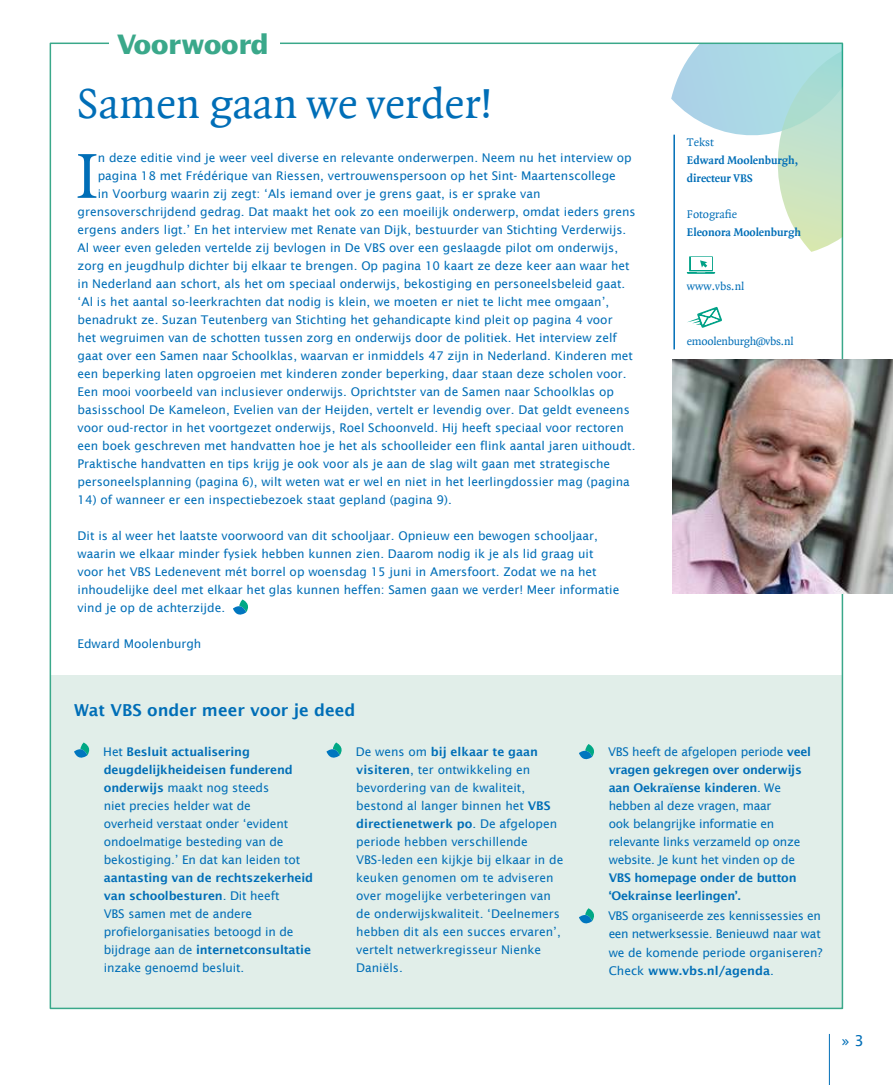
<style>
.page{position:relative;width:893px;height:1085px;background:#fff}
.page>*{position:absolute;margin:0;border:0;box-sizing:border-box;transform-origin:0 0}
.t1{font:68.1px "Quadraat";color:#006eb7}
.t2{font:45px "Quadraat";color:#006eb7}
.t3{font:700 27px "Lucida Sans";color:#3aa88a}
.t4{font:600 16.5px "Lucida Sans";color:#006eb7}
.t5{font:15px "Lucida Sans";color:#006eb7}
.t6{font:12px/18px "Lucida Sans";color:#006eb7}
.t7{font:12px/18px "Lucida Sans";letter-spacing:-.02em;color:#006eb7}
.t8{font:12px/18px "Lucida Sans";letter-spacing:-.03em;color:#006eb7}
.t9{font:700 12px/18px "Quadraat";color:#006eb7}
.t10{font:600 12px/18px "Lucida Sans";letter-spacing:-.02em;color:#006eb7}
.t11{font:12px "Quadraat";color:#006eb7}
.t12{font:12px "Quadraat";letter-spacing:-.02em;color:#006eb7}
.s1{font-weight:600}
</style>
<div class="page">
<hr style="left:829px;top:1033px;width:1px;height:51px;background:#006eb7">
<div style="left:50px;top:675px;width:792px;height:333px;background:#e1eee9"></div>
<svg style="left:671px;top:44px;width:172px;height:208px"></svg>
<svg style="left:233px;top:599px;width:15px;height:15px"></svg>
<svg style="left:74px;top:742px;width:15px;height:15px"></svg>
<svg style="left:326px;top:742px;width:16px;height:15px"></svg>
<svg style="left:579px;top:744px;width:15px;height:15px"></svg>
<svg style="left:579px;top:908px;width:15px;height:15px"></svg>
<hr style="left:673px;top:135px;width:2px;height:214px;background:#006eb7">
<svg style="left:687px;top:258px;width:28px;height:16px"></svg>
<svg style="left:687px;top:307px;width:35px;height:21px"></svg>
<img style="left:673px;top:359px;width:220px;height:234px">
<h3 class="t3" style="left:117px;top:28px;width:153px">Voorwoord</h3>
<h2 class="t2" style="left:77px;top:81px;width:417px">Samen gaan we verder!</h2>
<h1 class="t1" style="left:76px;top:141px;width:23px">I</h1>
<p class="t6" style="left:98px;top:148px;width:535px">n deze editie vind je weer veel diverse en relevante onderwerpen. Neem nu het interview op</p>
<p class="t6" style="left:98px;top:166px;width:520px">pagina 18 met Frédérique van Riessen, vertrouwenspersoon op het Sint- Maartenscollege</p>
<p class="t6" style="left:98px;top:184px;width:444px">in Voorburg waarin zij zegt: ‘Als iemand over je grens gaat, is er sprake van</p>
<p class="t6" style="left:78px;top:202px;width:560px">grensoverschrijdend gedrag. Dat maakt het ook zo een moeilijk onderwerp, omdat ieders grens</p>
<p class="t6" style="left:78px;top:220px;width:550px">ergens anders ligt.’ En het interview met Renate van Dijk, bestuurder van Stichting Verderwijs.</p>
<p class="t6" style="left:78px;top:238px;width:542px">Al weer even geleden vertelde zij bevlogen in De VBS over een geslaagde pilot om onderwijs,</p>
<p class="t6" style="left:78px;top:256px;width:554px">zorg en jeugdhulp dichter bij elkaar te brengen. Op pagina 10 kaart ze deze keer aan waar het</p>
<p class="t6" style="left:78px;top:274px;width:549px">in Nederland aan schort, als het om speciaal onderwijs, bekostiging en personeelsbeleid gaat.</p>
<p class="t6" style="left:78px;top:292px;width:533px">‘Al is het aantal so-leerkrachten dat nodig is klein, we moeten er niet te licht mee omgaan’,</p>
<p class="t6" style="left:78px;top:310px;width:536px">benadrukt ze. Suzan Teutenberg van Stichting het gehandicapte kind pleit op pagina 4 voor</p>
<p class="t6" style="left:78px;top:328px;width:541px">het wegruimen van de schotten tussen zorg en onderwijs door de politiek. Het interview zelf</p>
<p class="t6" style="left:78px;top:346px;width:557px">gaat over een Samen naar Schoolklas, waarvan er inmiddels 47 zijn in Nederland. Kinderen met</p>
<p class="t6" style="left:78px;top:364px;width:550px">een beperking laten opgroeien met kinderen zonder beperking, daar staan deze scholen voor.</p>
<p class="t6" style="left:78px;top:382px;width:538px">Een mooi voorbeeld van inclusiever onderwijs. Oprichtster van de Samen naar Schoolklas op</p>
<p class="t6" style="left:78px;top:400px;width:554px">basisschool De Kameleon, Evelien van der Heijden, vertelt er levendig over. Dat geldt eveneens</p>
<p class="t6" style="left:78px;top:418px;width:548px">voor oud-rector in het voortgezet onderwijs, Roel Schoonveld. Hij heeft speciaal voor rectoren</p>
<p class="t6" style="left:78px;top:436px;width:559px">een boek geschreven met handvatten hoe je het als schoolleider een flink aantal jaren uithoudt.</p>
<p class="t6" style="left:78px;top:454px;width:534px">Praktische handvatten en tips krijg je ook voor als je aan de slag wilt gaan met strategische</p>
<p class="t6" style="left:78px;top:472px;width:554px">personeelsplanning (pagina 6), wilt weten wat er wel en niet in het leerlingdossier mag (pagina</p>
<p class="t6" style="left:78px;top:490px;width:376px">14) of wanneer er een inspectiebezoek staat gepland (pagina 9).</p>
<p class="t6" style="left:78px;top:526px;width:543px">Dit is al weer het laatste voorwoord van dit schooljaar. Opnieuw een bewogen schooljaar, waarin we elkaar minder fysiek hebben kunnen zien. Daarom nodig ik je als lid graag uit voor het VBS Ledenevent mét borrel op woensdag 15 juni in Amersfoort. Zodat we na het inhoudelijke deel met elkaar het glas kunnen heffen: Samen gaan we verder! Meer informatie vind je op de achterzijde.</p>
<p class="t6" style="left:78px;top:634px;width:125px">Edward Moolenburgh</p>
<p class="t11" style="left:687px;top:136px;width:28px">Tekst</p>
<p class="t9" style="left:687px;top:152px;width:113px">Edward Moolenburgh, directeur VBS</p>
<p class="t11" style="left:687px;top:208px;width:51px">Fotografie</p>
<p class="t9" style="left:687px;top:224px;width:115px">Eleonora Moolenburgh</p>
<p class="t11" style="left:687px;top:280px;width:59px">www.vbs.nl</p>
<p class="t12" style="left:687px;top:334px;width:108px">emoolenburgh@vbs.nl</p>
<h3 class="t4" style="left:74px;top:700px;width:283px">Wat VBS onder meer voor je deed</h3>
<p class="t6" style="left:103px;top:742px;width:198px">Het <span class="s1">Besluit actualisering deugdelijkheideisen funderend onderwijs</span> maakt nog steeds<br>niet precies helder wat de overheid verstaat onder ‘evident ondoelmatige besteding van de bekostiging.’ En dat kan leiden tot</p>
<p class="t6" style="left:104px;top:868px;width:211px"><span class="s1">aantasting van de rechtszekerheid van schoolbesturen</span>. Dit heeft<br>VBS samen met de andere profielorganisaties betoogd in de bijdrage aan de <span class="s1">internetconsultatie </span>inzake genoemd besluit.</p>
<p class="t6" style="left:356px;top:742px;width:209px">De wens om <span class="s1">bij elkaar te gaan visiteren</span>, ter ontwikkeling en bevordering van de kwaliteit, bestond al langer binnen het <span class="s1">VBS directienetwerk po</span>. De afgelopen periode hebben verschillende<br>VBS-leden een kijkje bij elkaar in de keuken genomen om te adviseren over mogelijke verbeteringen van de onderwijskwaliteit. ‘Deelnemers hebben dit als een succes ervaren’, vertelt netwerkregisseur Nienke<br>Daniëls.</p>
<p class="t7" style="left:608px;top:742px;width:204px">VBS heeft de afgelopen periode <span class="s1">veel vragen gekregen over onderwijs aan Oekraïense kinderen</span>. We hebben al deze vragen, maar<br>ook belangrijke informatie en relevante links verzameld op onze website. Je kunt het vinden op de</p>
<p class="t10" style="left:609px;top:868px;width:189px">VBS homepage onder de button ‘Oekrainse leerlingen’.</p>
<p class="t8" style="left:608px;top:907px;width:216px">VBS organiseerde zes kennissessies en een netwerksessie. Benieuwd naar wat we de komende periode organiseren?<br>Check <span class="s1">www.vbs.nl/agenda</span>.</p>
<p class="t5" style="left:842px;top:1031px;width:24px">» 3</p>
</div>
